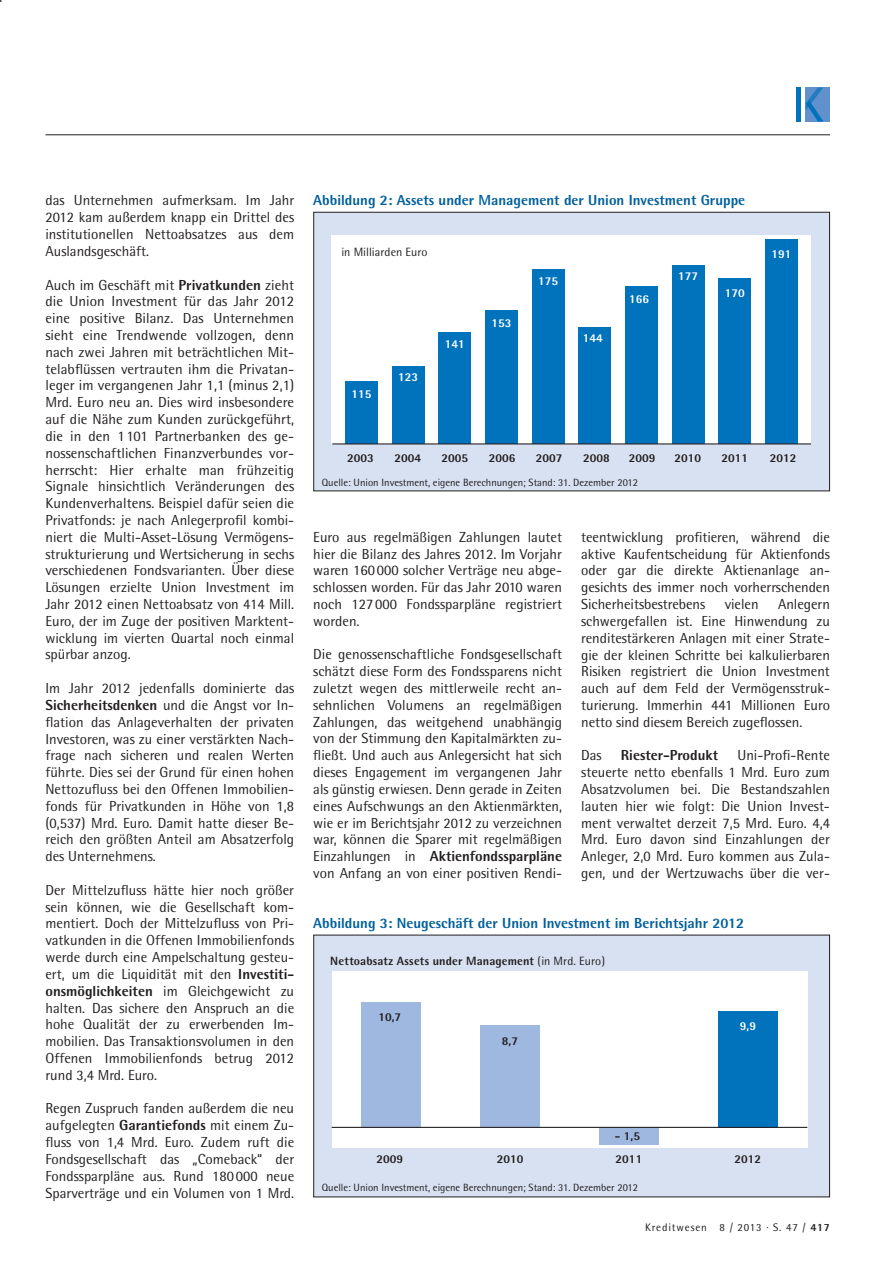
<style>
.page{position:relative;width:892px;height:1274px;background:#fff}
.page>*{position:absolute;margin:0;border:0;box-sizing:border-box;transform-origin:0 0}
.t1{font:14.55px/16.8px "Rotis Semi Sans";color:#231f20;text-align:justify}
.t2{font:800 14.55px "Rotis Semi Sans";color:#00609d}
.t3{font:800 14.55px "Rotis Semi Sans";color:#231f20}
.t4{font:800 12px "Rotis Semi Sans";color:#231f20}
.t5{font:800 12px "Rotis Semi Sans";color:#fff}
.t6{font:12px "Rotis Semi Sans";letter-spacing:.005em;color:#231f20}
.t7{font:10.95px "Rotis Semi Sans";letter-spacing:.08em;color:#231f20}
.t8{font:10.5px "Rotis Semi Sans";color:#231f20}
.s1{font-weight:800}
.s2{font-weight:400}
</style>
<div class="page">
<hr style="left:45px;top:134px;width:785px;height:1px;background:#231f20">
<div style="left:806px;top:87px;width:24px;height:35px;background:#6091cc"></div>
<div style="left:796px;top:87px;width:5px;height:35px;background:#0073bc"></div>
<svg style="left:806px;top:87px;width:18px;height:35px"></svg>
<div style="left:314px;top:934px;width:516px;height:262px;background:#d8e1f2"></div>
<div style="left:332px;top:971px;width:475px;height:176px;background:#fff"></div>
<div style="left:718px;top:1010px;width:60px;height:117px;background:#0073bc"></div>
<div style="left:599px;top:1127px;width:60px;height:17px;background:#9fb8df"></div>
<div style="left:480px;top:1025px;width:60px;height:102px;background:#9fb8df"></div>
<div style="left:361px;top:1001px;width:60px;height:126px;background:#9fb8df"></div>
<hr style="left:332px;top:1126px;width:475px;height:1px;background:#231f20">
<div style="left:313px;top:934px;width:517px;height:262px;border:1px solid #231f20"></div>
<div style="left:314px;top:212px;width:516px;height:279px;background:#d8e1f2"></div>
<div style="left:332px;top:236px;width:479px;height:208px;background:#fff"></div>
<div style="left:765px;top:240px;width:33px;height:204px;background:#0073bc"></div>
<div style="left:719px;top:279px;width:32px;height:165px;background:#0073bc"></div>
<div style="left:672px;top:266px;width:33px;height:178px;background:#0073bc"></div>
<div style="left:625px;top:286px;width:33px;height:158px;background:#0073bc"></div>
<div style="left:579px;top:327px;width:32px;height:117px;background:#0073bc"></div>
<div style="left:532px;top:269px;width:33px;height:175px;background:#0073bc"></div>
<div style="left:485px;top:310px;width:33px;height:134px;background:#0073bc"></div>
<div style="left:438px;top:333px;width:33px;height:111px;background:#0073bc"></div>
<div style="left:392px;top:366px;width:32px;height:78px;background:#0073bc"></div>
<div style="left:345px;top:381px;width:33px;height:63px;background:#0073bc"></div>
<hr style="left:332px;top:443px;width:479px;height:1px;background:#231f20">
<div style="left:313px;top:212px;width:517px;height:279px;border:1px solid #231f20"></div>
<p class="t1" style="left:45px;top:192px;width:250px">das Unternehmen aufmerksam. Im Jahr 2012 kam außerdem knapp ein Drittel des institutionellen Nettoabsatzes aus dem Auslandsgeschäft.</p>
<p class="t1" style="left:45px;top:276px;width:250px">Auch im Geschäft mit <span class="s1">Privatkunden</span> zieht die Union Investment für das Jahr 2012 eine positive Bilanz. Das Unternehmen sieht eine Trendwende vollzogen, denn nach zwei Jahren mit beträchtlichen Mit&shy;telabflüssen vertrauten ihm die Privatan&shy;leger im vergangenen Jahr 1,1 (minus 2,1)<br>Mrd. Euro neu an. Dies wird insbesondere auf die Nähe zum Kunden zurückgeführt, die in den 1 101 Partnerbanken des ge&shy;nossenschaftlichen Finanzverbundes vor&shy;herrscht: Hier erhalte man frühzeitig Signale hinsichtlich Veränderungen des Kundenverhaltens. Beispiel dafür seien die Privatfonds: je nach Anlegerprofil kombi&shy;niert die Multi-Asset-Lösung Vermögens&shy;strukturierung und Wertsicherung in sechs verschiedenen Fondsvarianten. Über diese Lösungen erzielte Union Investment im Jahr 2012 einen Nettoabsatz von 414 Mill.<br>Euro, der im Zuge der positiven Marktent&shy;wicklung im vierten Quartal noch einmal spürbar anzog.</p>
<p class="t1" style="left:45px;top:679px;width:250px">Im Jahr 2012 jedenfalls dominierte das <span class="s1">Sicherheitsdenken</span> und die Angst vor In&shy;flation das Anlageverhalten der privaten Investoren, was zu einer verstärkten Nach&shy;frage nach sicheren und realen Werten führte. Dies sei der Grund für einen hohen Nettozufluss bei den Offenen Immobilien&shy;fonds für Privatkunden in Höhe von 1,8 (0,537) Mrd. Euro. Damit hatte dieser Be&shy;reich den größten Anteil am Absatzerfolg des Unternehmens.</p>
<p class="t1" style="left:45px;top:881px;width:250px">Der Mittelzufluss hätte hier noch größer sein können, wie die Gesellschaft kom&shy;mentiert. Doch der Mittelzufluss von Pri&shy;vatkunden in die Offenen Immobilienfonds werde durch eine Ampelschaltung gesteu&shy;ert, um die Liquidität mit den <span class="s1">Investiti&shy;onsmöglichkeiten</span> im Gleichgewicht zu halten. Das sichere den Anspruch an die hohe Qualität der zu erwerbenden Im&shy;mobilien. Das Transaktionsvolumen in den Offenen Immobilienfonds betrug 2012 rund 3,4 Mrd. Euro.</p>
<p class="t1" style="left:45px;top:1099px;width:250px">Regen Zuspruch fanden außerdem die neu aufgelegten <span class="s1">Garantiefonds</span> mit einem Zu&shy;fluss von 1,4 Mrd. Euro. Zudem ruft die Fondsgesellschaft das „Comeback“ der Fondssparpläne aus. Rund 180000 neue Sparverträge und ein Volumen von 1 Mrd.</p>
<p class="t2" style="left:313px;top:191px;width:433px">Abbildung 2: Assets under Management der Union Investment Gruppe</p>
<p class="t6" style="left:341px;top:245px;width:88px">in Milliarden Euro</p>
<p class="t5" style="left:351px;top:386px;width:22px">115</p>
<p class="t5" style="left:398px;top:369px;width:22px">123</p>
<p class="t5" style="left:445px;top:336px;width:22px">141</p>
<p class="t5" style="left:491px;top:315px;width:22px">153</p>
<p class="t5" style="left:538px;top:273px;width:22px">175</p>
<p class="t5" style="left:583px;top:330px;width:22px">144</p>
<p class="t5" style="left:629px;top:291px;width:22px">166</p>
<p class="t5" style="left:678px;top:269px;width:22px">177</p>
<p class="t5" style="left:725px;top:285px;width:22px">170</p>
<p class="t5" style="left:771px;top:246px;width:22px">191</p>
<p class="t4" style="left:347px;top:450px;width:28px">2003</p>
<p class="t4" style="left:394px;top:450px;width:28px">2004</p>
<p class="t4" style="left:442px;top:450px;width:28px">2005</p>
<p class="t4" style="left:489px;top:450px;width:28px">2006</p>
<p class="t4" style="left:536px;top:450px;width:28px">2007</p>
<p class="t4" style="left:583px;top:450px;width:28px">2008</p>
<p class="t4" style="left:629px;top:450px;width:28px">2009</p>
<p class="t4" style="left:674px;top:450px;width:28px">2010</p>
<p class="t4" style="left:722px;top:450px;width:28px">2011</p>
<p class="t4" style="left:770px;top:450px;width:28px">2012</p>
<p class="t8" style="left:322px;top:476px;width:318px">Quelle: Union Investment, eigene Berechnungen; Stand: 31. Dezember 2012</p>
<p class="t1" style="left:313px;top:528px;width:250px">Euro aus regelmäßigen Zahlungen lautet hier die Bilanz des Jahres 2012. Im Vorjahr waren 160000 solcher Verträge neu abge&shy;schlossen worden. Für das Jahr 2010 waren noch 127000 Fondssparpläne registriert worden.</p>
<p class="t1" style="left:313px;top:646px;width:250px">Die genossenschaftliche Fondsgesellschaft schätzt diese Form des Fondssparens nicht zuletzt wegen des mittlerweile recht an&shy;sehnlichen Volumens an regelmäßigen Zahlungen, das weitgehend unabhängig von der Stimmung den Kapitalmärkten zu&shy;fließt. Und auch aus Anlegersicht hat sich dieses Engagement im vergangenen Jahr als günstig erwiesen. Denn gerade in Zeiten eines Aufschwungs an den Aktienmärkten, wie er im Berichtsjahr 2012 zu verzeichnen war, können die Sparer mit regelmäßigen Einzahlungen in <span class="s1">Aktienfondssparpläne </span>von Anfang an von einer positiven Rendi-</p>
<p class="t1" style="left:581px;top:528px;width:250px">teentwicklung profitieren, während die aktive Kaufentscheidung für Aktienfonds oder gar die direkte Aktienanlage an&shy;gesichts des immer noch vorherrschenden Sicherheitsbestrebens</p>
<p class="t1" style="left:581px;top:595px;width:250px;text-indent:197px">Anlegern schwergefallen ist. Eine Hinwendung zu renditestärkeren Anlagen mit einer Strate&shy;gie der kleinen Schritte bei kalkulierbaren Risiken registriert die Union Investment auch auf dem Feld der Vermögensstruk&shy;turierung. Immerhin 441 Millionen Euro netto sind diesem Bereich zugeflossen.</p>
<p class="t1" style="left:581px;top:746px;width:22px">Das</p>
<p class="t3" style="left:621px;top:746px;width:99px">Riester-Produkt</p>
<p class="t1" style="left:725px;top:595px;width:35px">vielen</p>
<p class="t1" style="left:581px;top:746px;width:250px;text-indent:156px">Uni-Profi-Rente steuerte netto ebenfalls 1 Mrd. Euro zum Absatzvolumen bei. Die Bestandszahlen lauten hier wie folgt: Die Union Invest&shy;ment verwaltet derzeit 7,5 Mrd. Euro. 4,4<br>Mrd. Euro davon sind Einzahlungen der Anleger, 2,0 Mrd. Euro kommen aus Zula&shy;gen, und der Wertzuwachs über die ver-</p>
<p class="t2" style="left:313px;top:914px;width:432px">Abbildung 3: Neugeschäft der Union Investment im Berichtsjahr 2012</p>
<p class="t4" style="left:330px;top:952px;width:276px">Nettoabsatz Assets under Management <span class="s2">(in Mrd. Euro)</span></p>
<p class="t4" style="left:378px;top:1009px;width:24px">10,7</p>
<p class="t4" style="left:502px;top:1033px;width:18px">8,7</p>
<p class="t4" style="left:615px;top:1127px;width:27px">- 1,5</p>
<p class="t5" style="left:740px;top:1018px;width:18px">9,9</p>
<p class="t4" style="left:377px;top:1151px;width:28px">2009</p>
<p class="t4" style="left:497px;top:1151px;width:28px">2010</p>
<p class="t4" style="left:616px;top:1151px;width:28px">2011</p>
<p class="t4" style="left:735px;top:1151px;width:28px">2012</p>
<p class="t8" style="left:322px;top:1180px;width:318px">Quelle: Union Investment, eigene Berechnungen; Stand: 31. Dezember 2012</p>
<p class="t7" style="left:645px;top:1220px;width:186px">Kreditwesen 8 / 2013 · S. 47 / <span class="s1">417</span></p>
</div>
